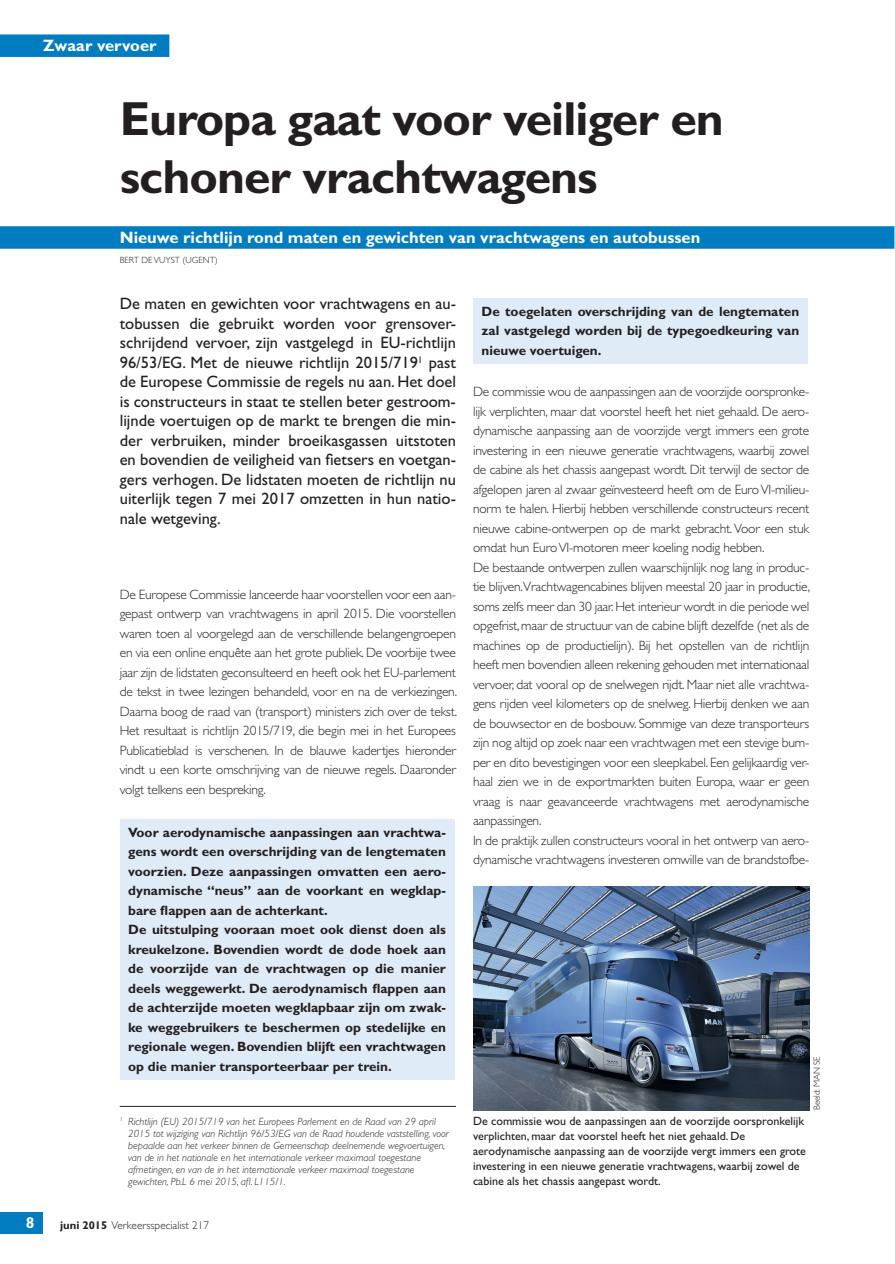
<style>
.page{position:relative;width:895px;height:1264px;background:#fff}
.page>*{position:absolute;margin:0;border:0;box-sizing:border-box;transform-origin:0 0}
.t1{font:700 48px/57.6px "Gill Sans Std";letter-spacing:-.02em;color:#231f20}
.t2{font:16.5px/19.5px "Gill Sans Std";color:#231f20;text-align:justify}
.t3{font:700 16.5px "Gill Sans Std";color:#fff}
.t4{font:700 15.75px "Gill Sans Std";color:#fff}
.t5{font:300 13.5px/19.5px "Gill Sans Std";letter-spacing:-.015em;color:#231f20;text-align:justify}
.t6{font:700 13.5px/19.5px "Gill Sans Std";color:#231f20}
.t7{font:12px/15px "Gill Sans Std";color:#231f20}
.t8{font:300 11.25px "Gill Sans Std";color:#231f20}
.t9{font:italic 300 10.5px/12px "Gill Sans Std";color:#231f20}
.t10{font:300 9px "Gill Sans Std";color:#231f20}
.s1{font-weight:700}
</style>
<div class="page">
<div style="left:0;top:1212px;width:43px;height:22px;background:#007dc1"></div>
<div style="left:0;top:226px;width:893px;height:23px;background:#007dc1"></div>
<div style="left:120px;top:819px;width:334px;height:260px;background:#dfebf6"></div>
<hr style="left:120px;top:1106px;width:336px;height:1px;background:#231f20">
<div style="left:473px;top:298px;width:334px;height:65px;background:#dfebf6"></div>
<div style="left:0;top:34px;width:169px;height:23px;background:#007dc1"></div>
<img style="left:473px;top:886px;width:335px;height:224px">
<p class="t3" style="left:43px;top:36px;width:115px">Zwaar vervoer</p>
<h1 class="t1" style="left:120px;top:90px;width:605px">Europa gaat voor veiliger en schoner vrachtwagens</h1>
<p class="t3" style="left:120px;top:228px;width:581px">Nieuwe richtlijn rond maten en gewichten van vrachtwagens en autobussen</p>
<p class="t10" style="left:120px;top:255px;width:100px">BERT DE VUYST (UGENT)</p>
<p class="t2" style="left:120px;top:294px;width:337px">De maten en gewichten voor vrachtwagens en au&shy;tobussen die gebruikt worden voor grensover&shy;schrijdend vervoer, zijn vastgelegd in EU-richtlijn 96/53/EG. Met de nieuwe richtlijn 2015/719<sup>1</sup> past de Europese Commissie de regels nu aan. Het doel is constructeurs in staat te stellen beter gestroom&shy;lijnde voertuigen op de markt te brengen die min&shy;der verbruiken, minder broeikasgassen uitstoten en bovendien de veiligheid van fietsers en voetgan&shy;gers verhogen. De lidstaten moeten de richtlijn nu uiterlijk tegen 7 mei 2017 omzetten in hun natio&shy;nale wetgeving.</p>
<p class="t6" style="left:481px;top:302px;width:319px;text-align:justify">De toegelaten overschrijding van de lengtematen zal vastgelegd worden bij de typegoedkeuring van nieuwe voertuigen.</p>
<p class="t5" style="left:473px;top:382px;width:338px;text-align:left">De commissie wou de aanpassingen aan de voorzijde oorspronke&shy;lijk verplichten, maar dat voorstel heeft het niet gehaald. De aero&shy;dynamische aanpassing aan de voorzijde vergt immers een grote investering in een nieuwe generatie vrachtwagens, waarbij zowel de cabine als het chassis aangepast wordt. Dit terwijl de sector de afgelopen jaren al zwaar geïnvesteerd heeft om de Euro VI-milieu&shy;norm te halen. Hierbij hebben verschillende constructeurs recent nieuwe cabine-ontwerpen op de markt gebracht. Voor een stuk omdat hun Euro VI-motoren meer koeling nodig hebben.<br>De bestaande ontwerpen zullen waarschijnlijk nog lang in produc&shy;tie blijven.Vrachtwagencabines blijven meestal 20 jaar in productie, soms zelfs meer dan 30 jaar. Het interieur wordt in die periode wel opgefrist, maar de structuur van de cabine blijft dezelfde (net als de machines op de productielijn). Bij het opstellen van de richtlijn heeft men bovendien alleen rekening gehouden met internationaal vervoer, dat vooral op de snelwegen rijdt. Maar niet alle vrachtwa&shy;gens rijden veel kilometers op de snelweg. Hierbij denken we aan de bouwsector en de bosbouw. Sommige van deze transporteurs zijn nog altijd op zoek naar een vrachtwagen met een stevige bum&shy;per en dito bevestigingen voor een sleepkabel. Een gelijkaardig ver&shy;haal zien we in de exportmarkten buiten Europa, waar er geen vraag is naar geavanceerde vrachtwagens met aerodynamische aanpassingen.<br>In de praktijk zullen constructeurs vooral in het ontwerp van aero&shy;dynamische vrachtwagens investeren omwille van de brandstofbe-</p>
<p class="t5" style="left:120px;top:585px;width:339px">De Europese Commissie lanceerde haar voorstellen voor een aan&shy;gepast ontwerp van vrachtwagens in april 2015. Die voorstellen waren toen al voorgelegd aan de verschillende belangengroepen en via een online enquête aan het grote publiek. De voorbije twee jaar zijn de lidstaten geconsulteerd en heeft ook het EU-parlement de tekst in twee lezingen behandeld, voor en na de verkiezingen.<br>Daarna boog de raad van (transport) ministers zich over de tekst.<br>Het resultaat is richtlijn 2015/719, die begin mei in het Europees Publicatieblad is verschenen. In de blauwe kadertjes hieronder vindt u een korte omschrijving van de nieuwe regels. Daaronder volgt telkens een bespreking.</p>
<p class="t6" style="left:128px;top:823px;width:319px">Voor aerodynamische aanpassingen aan vrachtwa&shy;gens wordt een overschrijding van de lengtematen voorzien. Deze aanpassingen omvatten een aero&shy;dynamische “neus” aan de voorkant en wegklap&shy;bare flappen aan de achterkant.<br>De uitstulping vooraan moet ook dienst doen als kreukelzone. Bovendien wordt de dode hoek aan de voorzijde van de vrachtwagen op die manier deels weggewerkt. De aerodynamisch flappen aan de achterzijde moeten wegklapbaar zijn om zwak&shy;ke weggebruikers te beschermen op stedelijke en regionale wegen. Bovendien blijft een vrachtwagen op die manier transporteerbaar per trein.</p>
<p class="t10" style="left:811px;top:1110px;width:55px;rotate:-90deg">Beeld: MAN SE</p>
<p class="t9" style="left:128px;top:1115px;width:322px;text-indent:-9px"><sup>1</sup> Richtlijn (EU) 2015/719 van het Europees Parlement en de Raad van 29 april 2015 tot wijziging van Richtlijn 96/53/EG van de Raad houdende vaststelling, voor bepaalde aan het verkeer binnen de Gemeenschap deelnemende wegvoertuigen, van de in het nationale en het internationale verkeer maximaal toegestane afmetingen, en van de in het internationale verkeer maximaal toegestane gewichten, Pb.L 6 mei 2015, afl. L115/1.</p>
<p class="t4" style="left:26px;top:1214px;width:10px">8</p>
<p class="t8" style="left:60px;top:1219px;width:150px"><span class="s1">juni 2015</span> Verkeersspecialist 217</p>
<p class="t7" style="left:473px;top:1113px;width:334px">De commissie wou de aanpassingen aan de voorzijde oorspronkelijk verplichten, maar dat voorstel heeft het niet gehaald. De aerodynamische aanpassing aan de voorzijde vergt immers een grote investering in een nieuwe generatie vrachtwagens, waarbij zowel de cabine als het chassis aangepast wordt.</p>
</div>
